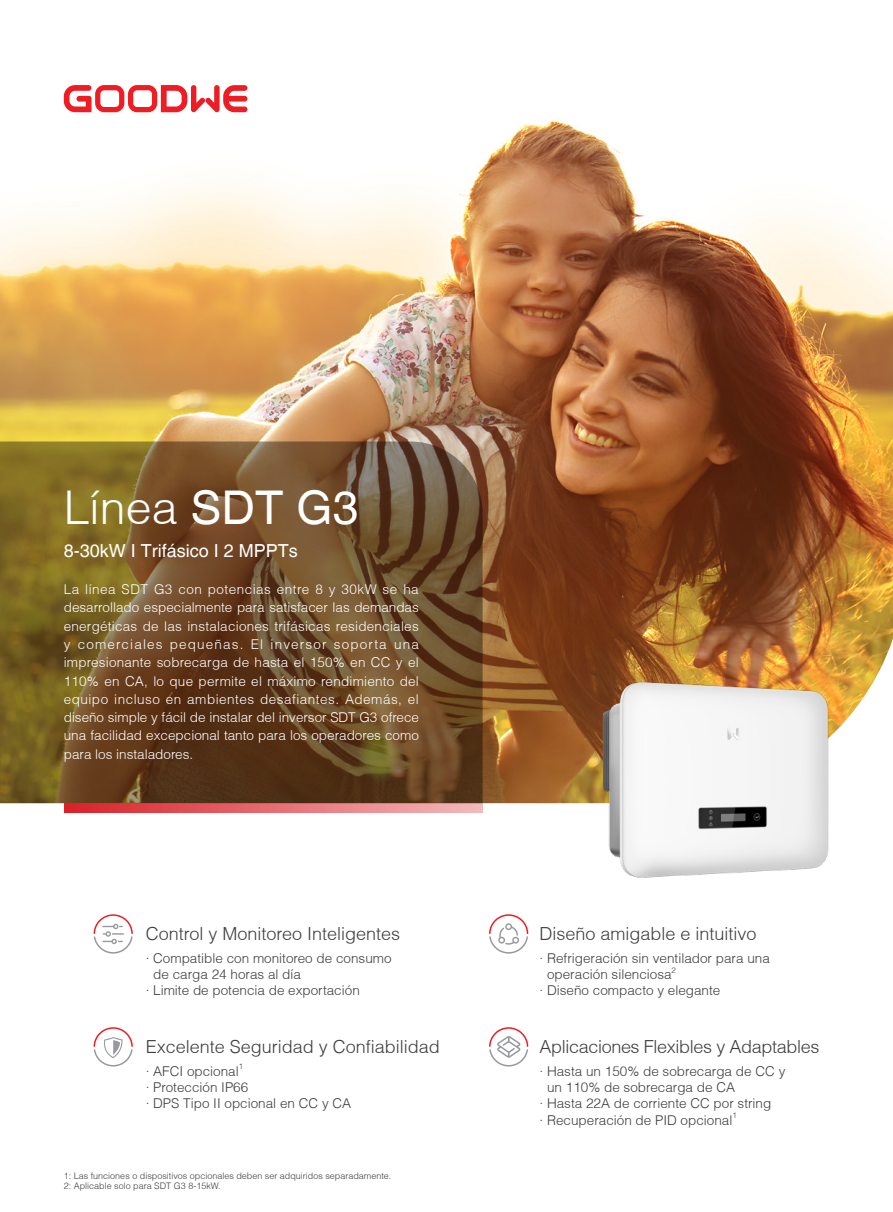
<style>
.page{position:relative;width:893px;height:1212px;background:#fff}
.page>*{position:absolute;margin:0;border:0;box-sizing:border-box;transform-origin:0 0}
.t1{font:300 46.5px "Helvetica";color:#fff}
.t2{font:300 18px "Helvetica";color:#3e3e3f}
.t3{font:300 18px "Helvetica";letter-spacing:-.02em;color:#3e3e3f}
.t4{font:18px "Helvetica";color:#fff}
.t5{font:300 13.5px/18.3px "Helvetica";color:#fff;text-align:justify}
.t6{font:300 13.5px/16.2px "Helvetica";color:#3e3e3f}
.t7{font:300 9px "Helvetica";color:#3e3e3f}
.t8{font:300 7.8px "Helvetica";color:#3e3e3f}
.s1{font-weight:400}
</style>
<div class="page">
<img style="left:0;top:86px;width:893px;height:717px">
<svg style="left:0;top:441px;width:483px;height:362px;background:#6e4f27"></svg>
<svg style="left:93px;top:914px;width:40px;height:40px"></svg>
<svg style="left:93px;top:1027px;width:40px;height:40px"></svg>
<svg style="left:489px;top:1027px;width:40px;height:40px"></svg>
<svg style="left:489px;top:914px;width:39px;height:39px"></svg>
<img style="left:571px;top:657px;width:279px;height:221px">
<svg style="left:64px;top:803px;width:419px;height:9px;background:#e46b6f"></svg>
<svg style="left:64px;top:85px;width:183px;height:27px"></svg>
<p class="t1" style="left:64px;top:478px;width:296px">Línea <span class="s1">SDT G3</span></p>
<p class="t4" style="left:64px;top:540px;width:236px">8-30kW I Trifásico I 2 MPPTs</p>
<p class="t5" style="left:64px;top:580px;width:357px">La línea SDT G3 con potencias entre 8 y 30kW se ha desarrollado especialmente para satisfacer las demandas energéticas de las instalaciones trifásicas residenciales y comerciales pequeñas. El inversor soporta una impresionante sobrecarga de hasta el 150% en CC y el 110% en CA, lo que permite el máximo rendimiento del equipo incluso en ambientes desafiantes. Además, el diseño simple y fácil de instalar del inversor SDT G3 ofrece una facilidad excepcional tanto para los operadores como para los instaladores.</p>
<p class="t2" style="left:146px;top:923px;width:256px">Control y Monitoreo Inteligentes</p>
<p class="t6" style="left:153px;top:950px;width:240px;text-indent:-8px">· Compatible con monitoreo de consumo de carga 24 horas al día</p>
<p class="t6" style="left:146px;top:982px;width:216px">· Limite de potencia de exportación</p>
<p class="t2" style="left:146px;top:1036px;width:296px">Excelente Seguridad y Confiabilidad</p>
<p class="t6" style="left:146px;top:1063px;width:95px">· AFCI opcional</p>
<p class="t8" style="left:239px;top:1062px;width:6px">1</p>
<p class="t6" style="left:146px;top:1079px;width:104px">· Protección IP66</p>
<p class="t6" style="left:146px;top:1095px;width:207px">· DPS Tipo II opcional en CC y CA</p>
<p class="t7" style="left:64px;top:1170px;width:329px">1: Las funciones o dispositivos opcionales deben ser adquiridos separadamente.</p>
<p class="t7" style="left:64px;top:1180px;width:158px">2: Aplicable solo para SDT G3 8-15kW.</p>
<p class="t2" style="left:540px;top:923px;width:219px">Diseño amigable e intuitivo</p>
<p class="t6" style="left:547px;top:950px;width:224px;text-indent:-8px">· Refrigeración sin ventilador para una operación silenciosa</p>
<p class="t8" style="left:672px;top:965px;width:6px">2</p>
<p class="t6" style="left:540px;top:982px;width:182px">· Diseño compacto y elegante</p>
<p class="t3" style="left:540px;top:1036px;width:281px">Aplicaciones Flexibles y Adaptables</p>
<p class="t6" style="left:547px;top:1063px;width:240px;text-indent:-8px">· Hasta un 150% de sobrecarga de CC y un 110% de sobrecarga de CA</p>
<p class="t6" style="left:540px;top:1095px;width:233px">· Hasta 22A de corriente CC por string</p>
<p class="t6" style="left:540px;top:1111px;width:194px">· Recuperación de PID opcional</p>
<p class="t8" style="left:732px;top:1110px;width:6px">1</p>
</div>
